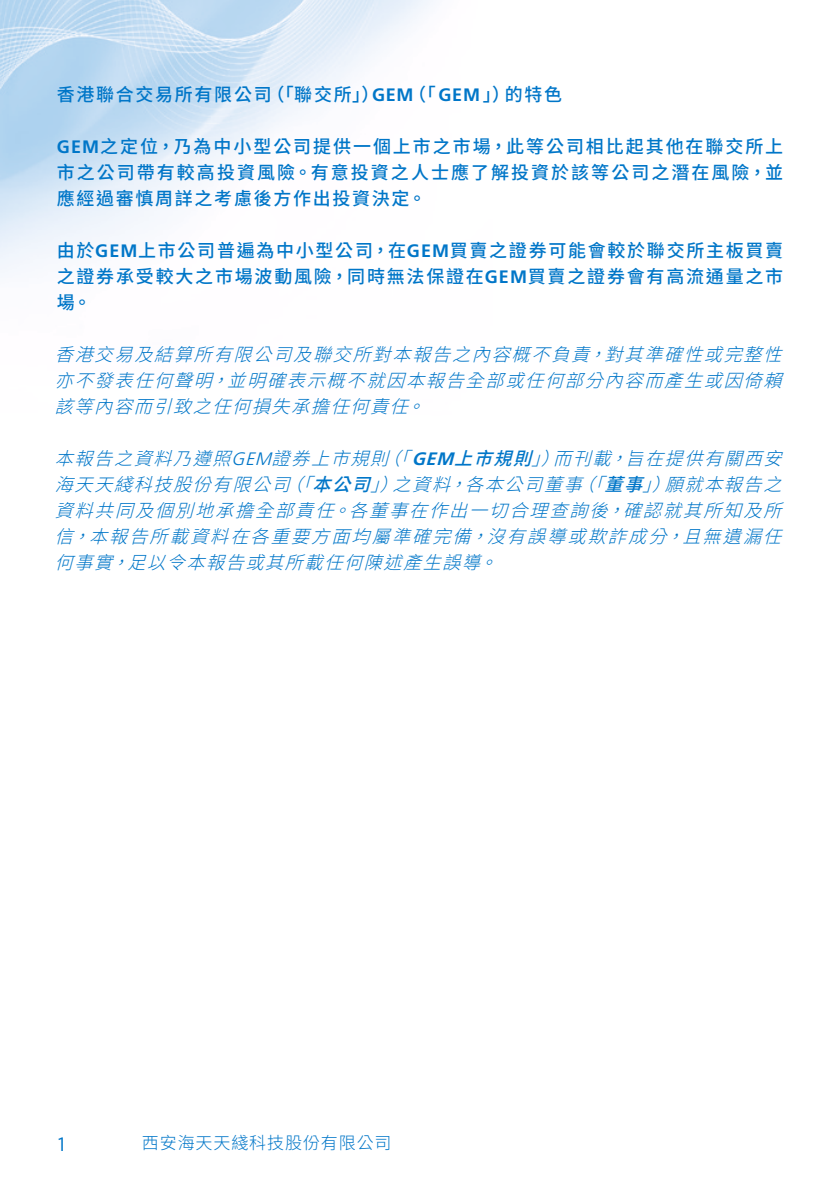
<style>
.page{position:relative;width:840px;height:1191px;background:#fff}
.page>*{position:absolute;margin:0;border:0;box-sizing:border-box;transform-origin:0 0}
.t1{font:19px "URWDIN";color:#0076c8}
.Body_Text{font:italic 300 18px/26px "Source Han Sans TC";color:#0076c8}
.Body_Text-2{font:500 18px/26px "Source Han Sans TC";letter-spacing:.1em;color:#0076c8;text-align:justify}
.Heading_1{font:500 18px "Source Han Sans TC";letter-spacing:.095em;color:#0076c8}
.Body_Text-3{font:italic 500 18px "Source Han Sans TC";color:#0076c8}
.Heading_1-2{font:700 18px "Frutiger LT Std";color:#0076c8}
.t2{font:300 17px "Source Han Sans TC";letter-spacing:.05em;color:#0076c8}
.s1{font-family:"Frutiger LT Std";font-weight:700}
.s2{font-family:"Frutiger LT Std"}
</style>
<div class="page">
<img style="left:0;top:0;width:433px;height:273px">
<p class="Heading_1" style="left:266px;top:84px;width:115px">（「聯交所」）</p>
<p class="Heading_1" style="left:408px;top:84px;width:103px">（「<span class="s1">GEM</span>」）</p>
<p class="Heading_1" style="left:57px;top:84px;width:216px">香港聯合交易所有限公司</p>
<p class="Body_Text-2" style="left:57px;top:134px;width:727px"><span class="s1">GEM</span>之定位，乃為中小型公司提供一個上市之市場，此等公司相比起其他在聯交所上市之公司帶有較高投資風險。有意投資之人士應了解投資於該等公司之潛在風險，並應經過審慎周詳之考慮後方作出投資決定。</p>
<p class="Body_Text-2" style="left:57px;top:238px;width:727px">由於<span class="s1">GEM</span>上市公司普遍為中小型公司，在<span class="s1">GEM</span>買賣之證券可能會較於聯交所主板買賣之證券承受較大之市場波動風險，同時無法保證在<span class="s1">GEM</span>買賣之證券會有高流通量之市場。</p>
<p class="Body_Text" style="left:55px;top:342px;width:741px">香港交易及結算所有限公司及聯交所對本報告之內容概不負責對其準確性或完整性</p>
<p class="Heading_1" style="left:504px;top:84px;width:59px">的特色</p>
<p class="Heading_1-2" style="left:372px;top:84px;width:43px">GEM</p>
<p class="Body_Text" style="left:55px;top:342px;width:741px;text-indent:532px">，<br>亦不發表任何聲明並明確表示概不就因本報告全部或任何部分內容而產生或因倚賴</p>
<p class="Body_Text" style="left:210px;top:368px;width:33px">，</p>
<p class="Body_Text" style="left:55px;top:394px;width:368px">該等內容而引致之任何損失承擔任何責任</p>
<p class="Body_Text" style="left:406px;top:394px;width:33px">。</p>
<p class="Body_Text" style="left:382px;top:446px;width:43px">（「</p>
<p class="Body_Text" style="left:531px;top:446px;width:43px">」）</p>
<p class="Body_Text-3" style="left:411px;top:448px;width:135px"><span class="s1">G E M</span>上市規則</p>
<p class="Body_Text" style="left:55px;top:446px;width:348px">本報告之資料乃遵照<span class="s2">G E M</span>證券上市規則</p>
<p class="Body_Text" style="left:552px;top:446px;width:243px">而刊載旨在提供有關西安</p>
<p class="Body_Text" style="left:608px;top:446px;width:33px">，</p>
<p class="Body_Text" style="left:284px;top:472px;width:43px">（「</p>
<p class="Body_Text" style="left:370px;top:472px;width:43px">」）</p>
<p class="Body_Text" style="left:576px;top:472px;width:43px">（「</p>
<p class="Body_Text" style="left:642px;top:472px;width:43px">」）</p>
<p class="Body_Text" style="left:392px;top:472px;width:204px">之資料各本公司董事</p>
<p class="Body_Text-3" style="left:312px;top:474px;width:73px">本公司</p>
<p class="Body_Text-3" style="left:604px;top:474px;width:53px">董事</p>
<p class="Body_Text" style="left:55px;top:472px;width:741px">海天天綫科技股份有限公司<br>資料共同及個別地承擔全部責任各董事在作出一切合理查詢後確認就其所知及所</p>
<p class="Body_Text" style="left:664px;top:472px;width:132px">願就本報告之</p>
<p class="Body_Text" style="left:448px;top:472px;width:33px">，</p>
<p class="Body_Text" style="left:55px;top:498px;width:741px;text-indent:277px">。<br>信本報告所載資料在各重要方面均屬準確完備沒有誤導或欺詐成分且無遺漏任</p>
<p class="Body_Text" style="left:606px;top:498px;width:33px">，</p>
<p class="Body_Text" style="left:72px;top:524px;width:33px">，</p>
<p class="Body_Text" style="left:469px;top:524px;width:33px">，</p>
<p class="Body_Text" style="left:665px;top:524px;width:33px">，</p>
<p class="Body_Text" style="left:55px;top:550px;width:440px">何事實足以令本報告或其所載任何陳述產生誤導</p>
<p class="Body_Text" style="left:478px;top:550px;width:33px">。</p>
<p class="Body_Text" style="left:111px;top:550px;width:33px">，</p>
<p class="t1" style="left:57px;top:1131px;width:12px">1</p>
<p class="t2" style="left:142px;top:1133px;width:251px">西安海天天綫科技股份有限公司</p>
</div>
